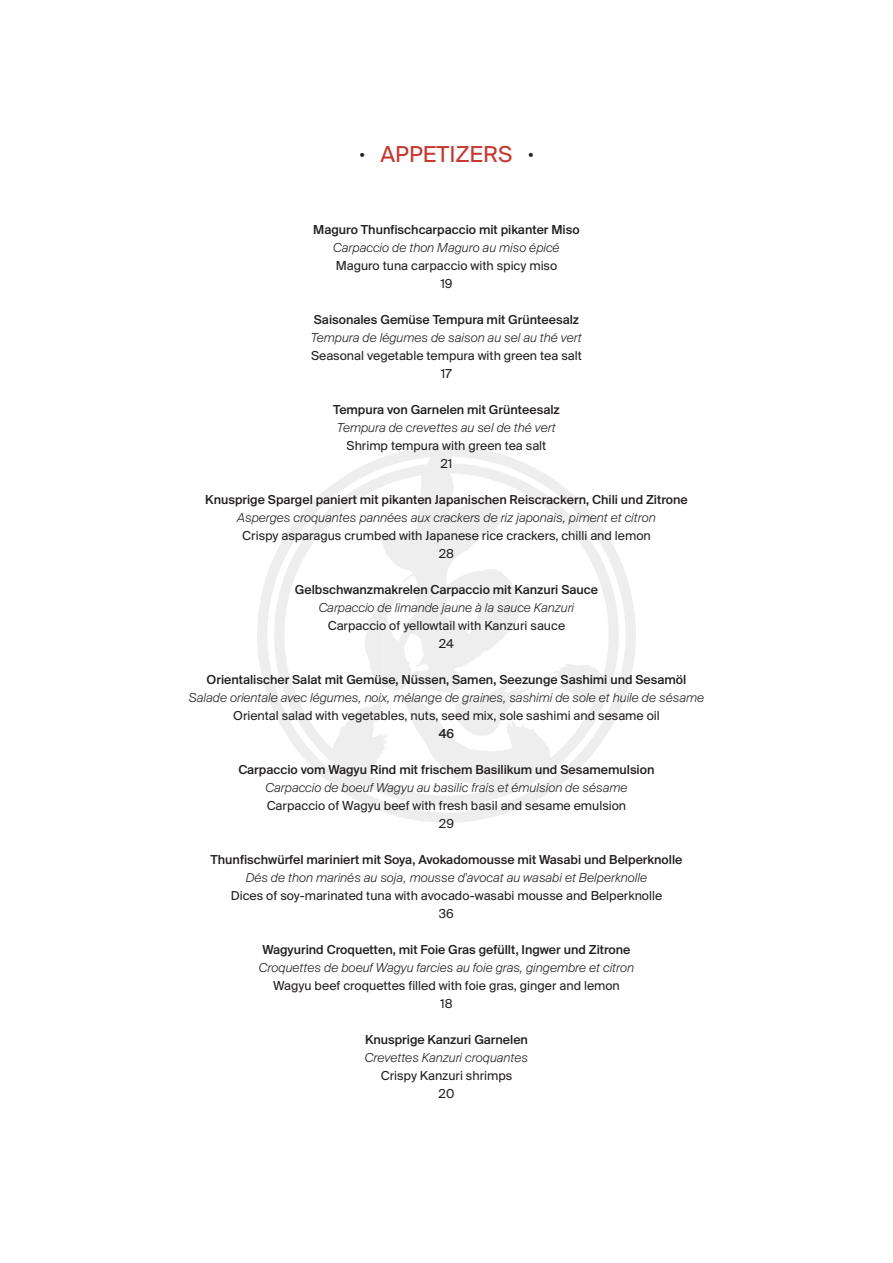
<style>
.page{position:relative;width:893px;height:1263px;background:#fff}
.page>*{position:absolute;margin:0;border:0;box-sizing:border-box;transform-origin:0 0}
.t1{font:24px "Suisse BP Intl";color:#c43932}
.t2{font:500 13.5px "Suisse BP Intl";color:#231f20}
.t3{font:italic 300 13.5px "Suisse BP Intl";color:#231f20}
.t4{font:13.5px/18px "Suisse BP Intl";color:#231f20;text-align:center}
</style>
<div class="page">
<svg style="left:269px;top:446px;width:355px;height:123px"></svg>
<svg style="left:257px;top:569px;width:379px;height:254px"></svg>
<svg style="left:377px;top:545px;width:193px;height:228px"></svg>
<h1 class="t1" style="left:360px;top:140px;width:175px"><sup>•</sup> Appetizers <sup>•</sup></h1>
<p class="t2" style="left:313px;top:222px;width:268px">Maguro Thunfischcarpaccio mit pikanter Miso</p>
<p class="t3" style="left:333px;top:240px;width:228px">Carpaccio de thon Maguro au miso épicé</p>
<p class="t4" style="left:336px;top:256px;width:223px">Maguro tuna carpaccio with spicy miso<br>19</p>
<p class="t2" style="left:314px;top:312px;width:267px">Saisonales Gemüse Tempura mit Grünteesalz</p>
<p class="t3" style="left:311px;top:330px;width:272px">Tempura de légumes de saison au sel au thé vert</p>
<p class="t4" style="left:311px;top:346px;width:272px">Seasonal vegetable tempura with green tea salt<br>17</p>
<p class="t2" style="left:333px;top:402px;width:228px">Tempura von Garnelen mit Grünteesalz</p>
<p class="t3" style="left:337px;top:420px;width:220px">Tempura de crevettes au sel de thé vert</p>
<p class="t4" style="left:347px;top:436px;width:201px">Shrimp tempura with green tea salt<br>21</p>
<p class="t2" style="left:205px;top:492px;width:484px">Knusprige Spargel paniert mit pikanten Japanischen Reiscrackern, Chili und Zitrone</p>
<p class="t3" style="left:237px;top:510px;width:420px">Asperges croquantes pannées aux crackers de riz japonais, piment et citron</p>
<p class="t4" style="left:242px;top:526px;width:410px">Crispy asparagus crumbed with Japanese rice crackers, chilli and lemon<br>28</p>
<p class="t2" style="left:295px;top:582px;width:305px">Gelbschwanzmakrelen Carpaccio mit Kanzuri Sauce</p>
<p class="t3" style="left:319px;top:600px;width:257px">Carpaccio de limande jaune à la sauce Kanzuri</p>
<p class="t4" style="left:328px;top:616px;width:239px">Carpaccio of yellowtail with Kanzuri sauce<br>24</p>
<p class="t2" style="left:207px;top:671px;width:481px">Orientalischer Salat mit Gemüse, Nüssen, Samen, Seezunge Sashimi und Sesamöl</p>
<p class="t3" style="left:189px;top:690px;width:517px">Salade orientale avec légumes, noix, mélange de graines, sashimi de sole et huile de sésame</p>
<p class="t4" style="left:233px;top:706px;width:428px">Oriental salad with vegetables, nuts, seed mix, sole sashimi and sesame oil</p>
<p class="t2" style="left:439px;top:725px;width:17px">46</p>
<p class="t2" style="left:238px;top:761px;width:417px">Carpaccio vom Wagyu Rind mit frischem Basilikum und Sesamemulsion</p>
<p class="t3" style="left:266px;top:779px;width:363px">Carpaccio de boeuf Wagyu au basilic frais et émulsion de sésame</p>
<p class="t4" style="left:267px;top:796px;width:361px">Carpaccio of Wagyu beef with fresh basil and sesame emulsion<br>29</p>
<p class="t2" style="left:210px;top:851px;width:473px">Thunfischwürfel mariniert mit Soya, Avokadomousse mit Wasabi und Belperknolle</p>
<p class="t3" style="left:246px;top:869px;width:403px">Dés de thon marinés au soja, mousse d'avocat au wasabi et Belperknolle</p>
<p class="t4" style="left:231px;top:886px;width:433px">Dices of soy-marinated tuna with avocado-wasabi mousse and Belperknolle<br>36</p>
<p class="t2" style="left:262px;top:941px;width:369px">Wagyurind Croquetten, mit Foie Gras gefüllt, Ingwer und Zitrone</p>
<p class="t3" style="left:259px;top:959px;width:377px">Croquettes de boeuf Wagyu farcies au foie gras, gingembre et citron</p>
<p class="t4" style="left:273px;top:976px;width:348px">Wagyu beef croquettes filled with foie gras, ginger and lemon<br>18</p>
<p class="t2" style="left:365px;top:1031px;width:164px">Knusprige Kanzuri Garnelen</p>
<p class="t3" style="left:365px;top:1049px;width:165px">Crevettes Kanzuri croquantes</p>
<p class="t4" style="left:381px;top:1066px;width:133px">Crispy Kanzuri shrimps<br>20</p>
</div>
